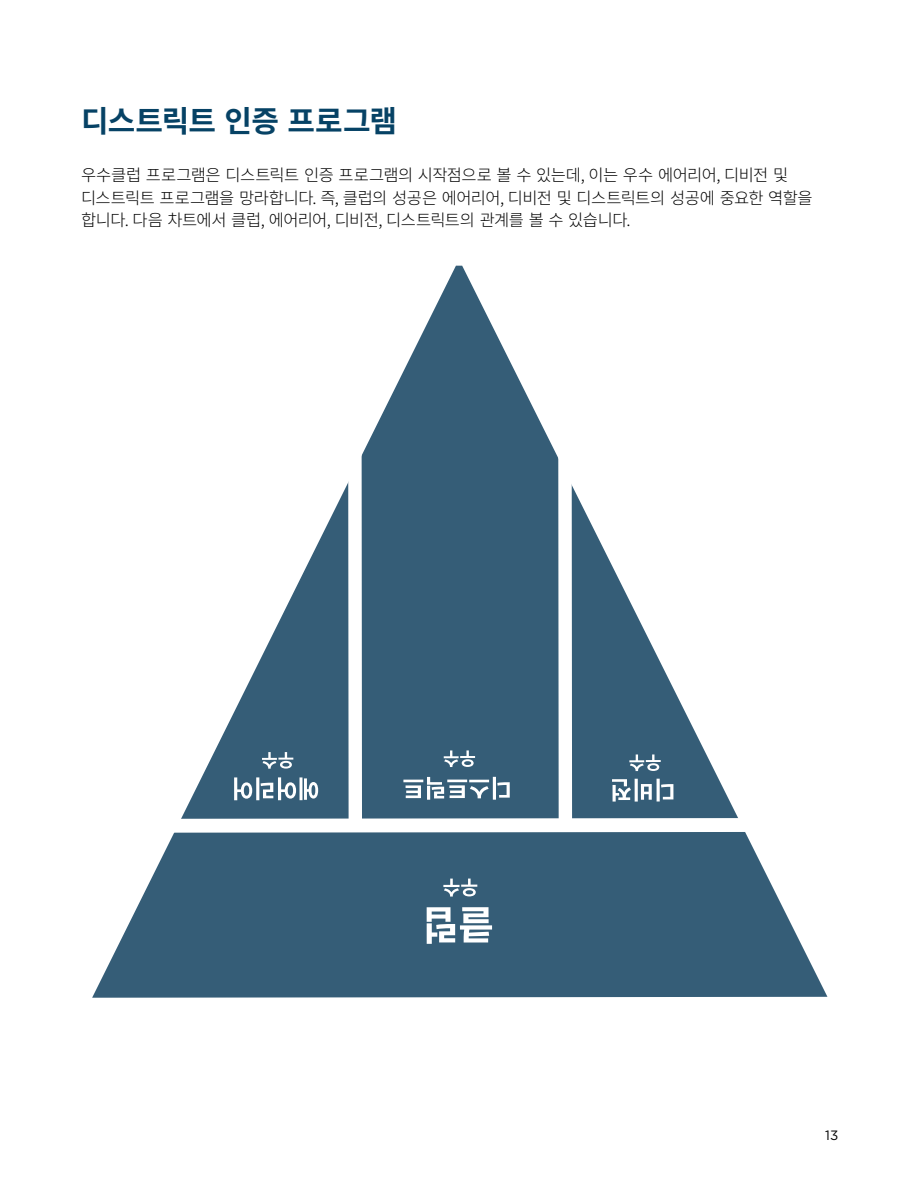
<style>
.page{position:relative;width:918px;height:1188px;background:#fff}
.page>*{position:absolute;margin:0;border:0;box-sizing:border-box;transform-origin:0 0}
.t1{font:700 30px "Noto Sans KR";letter-spacing:-.025em;color:#064265}
.t2{font:300 16.5px/22.5px "Noto Sans KR";letter-spacing:-.03em;color:#000}
.t3{font:13.5px "Gotham";color:#000}
</style>
<div class="page">
<svg style="left:92px;top:265px;width:736px;height:733px"></svg>
<div style="left:558px;top:445px;width:14px;height:380px;background:#fff"></div>
<div style="left:348px;top:445px;width:14px;height:380px;background:#fff"></div>
<svg style="left:92px;top:810px;width:736px;height:31px"></svg>
<svg style="left:443px;top:879px;width:34px;height:18px"></svg>
<svg style="left:427px;top:907px;width:65px;height:37px"></svg>
<svg style="left:262px;top:752px;width:31px;height:17px"></svg>
<svg style="left:234px;top:777px;width:84px;height:23px"></svg>
<svg style="left:444px;top:750px;width:31px;height:17px"></svg>
<svg style="left:403px;top:777px;width:107px;height:23px"></svg>
<svg style="left:629px;top:754px;width:32px;height:17px"></svg>
<svg style="left:612px;top:779px;width:61px;height:23px"></svg>
<h1 class="t1" style="left:81px;top:104px;width:318px">디스트릭트 인증 프로그램</h1>
<p class="t2" style="left:81px;top:164px;width:733px">우수클럽 프로그램은 디스트릭트 인증 프로그램의 시작점으로 볼 수 있는데, 이는 우수 에어리어, 디비전 및 디스트릭트 프로그램을 망라합니다. 즉, 클럽의 성공은 에어리어, 디비전 및 디스트릭트의 성공에 중요한 역할을 합니다. 다음 차트에서 클럽, 에어리어, 디비전, 디스트릭트의 관계를 볼 수 있습니다.</p>
<p class="t3" style="left:825px;top:1127px;width:15px">13</p>
</div>
